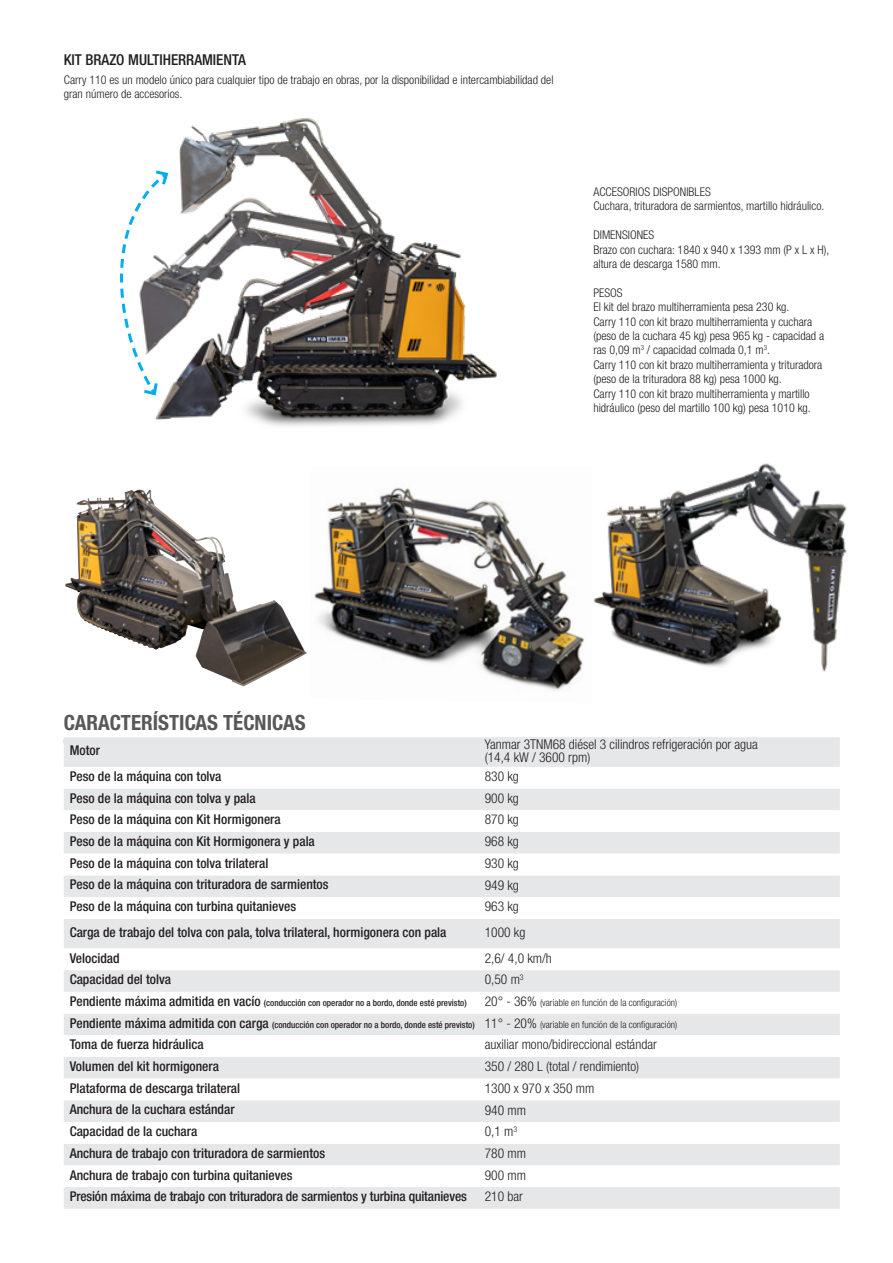
<style>
.page{position:relative;width:893px;height:1263px;background:#fff}
.page>*{position:absolute;margin:0;border:0;box-sizing:border-box;transform-origin:0 0}
.KI_Titolo_Caratteris{font:700 condensed 21px "Helvetica Neue";color:#57585a}
.KI_Didascalie_Titolo{font:500 condensed 15px "Helvetica Neue";color:#231f20}
.KI_Legenda_Caratteri{font:500 condensed 13.5px "Helvetica Neue";color:#231f20}
.KI_Testi_Caratterist{font:300 condensed 13.5px/13.5px "Helvetica Neue";color:#231f20}
.KI_Didascalie_Testo{font:300 condensed 12px/14.4px "Helvetica Neue";color:#231f20}
.KI_Testi_Caratterist-2{font:300 condensed 9.75px "Helvetica Neue";color:#231f20}
.KI_Legenda_Caratteri-2{font:500 condensed 9px "Helvetica Neue";color:#231f20}
.s1{font-size:13.5px}
</style>
<div class="page">
<img style="left:155px;top:118px;width:342px;height:308px">
<svg style="left:120px;top:168px;width:50px;height:229px"></svg>
<img style="left:594px;top:463px;width:253px;height:209px">
<img style="left:65px;top:490px;width:91px;height:160px">
<img style="left:314px;top:487px;width:270px;height:204px">
<div style="left:64px;top:737px;width:776px;height:472px;background:#e6e7e9"></div>
<svg style="left:64px;top:767px;width:776px;height:420px"></svg>
<p class="KI_Didascalie_Titolo" style="left:64px;top:51px;width:184px">KIT BRAZO MULTIHERRAMIENTA</p>
<p class="KI_Didascalie_Testo" style="left:64px;top:72px;width:491px">Carry 110 es un modelo único para cualquier tipo de trabajo en obras, por la disponibilidad e intercambiabilidad del gran número de accesorios.</p>
<p class="KI_Didascalie_Testo" style="left:593px;top:184px;width:119px">ACCESORIOS DISPONIBLES</p>
<p class="KI_Didascalie_Testo" style="left:593px;top:199px;width:232px">Cuchara, trituradora de sarmientos, martillo hidráulico.</p>
<p class="KI_Didascalie_Testo" style="left:593px;top:228px;width:62px">DIMENSIONES</p>
<p class="KI_Didascalie_Testo" style="left:593px;top:242px;width:237px">Brazo con cuchara: 1840 x 940 x 1393 mm (P x L x H), altura de descarga 1580 mm.</p>
<p class="KI_Didascalie_Testo" style="left:593px;top:285px;width:31px">PESOS</p>
<p class="KI_Didascalie_Testo" style="left:593px;top:300px;width:198px">El kit del brazo multiherramienta pesa 230 kg.</p>
<p class="KI_Didascalie_Testo" style="left:593px;top:314px;width:232px">Carry 110 con kit brazo multiherramienta y cuchara (peso de la cuchara 45 kg) pesa 965 kg - capacidad a ras 0,09 m<sup>3</sup> / capacidad colmada 0,1 m<sup>3</sup>.</p>
<p class="KI_Didascalie_Testo" style="left:593px;top:357px;width:230px">Carry 110 con kit brazo multiherramienta y trituradora (peso de la trituradora 88 kg) pesa 1000 kg.</p>
<p class="KI_Didascalie_Testo" style="left:593px;top:386px;width:219px">Carry 110 con kit brazo multiherramienta y martillo hidráulico (peso del martillo 100 kg) pesa 1010 kg.</p>
<p class="KI_Titolo_Caratteris" style="left:64px;top:710px;width:243px">CARACTERÍSTICAS TÉCNICAS</p>
<p class="KI_Legenda_Caratteri" style="left:70px;top:742px;width:32px">Motor</p>
<p class="KI_Testi_Caratterist" style="left:485px;top:737px;width:275px">Yanmar 3TNM68 diésel 3 cilindros refrigeración por agua (14,4 kW / 3600 rpm)</p>
<p class="KI_Legenda_Caratteri" style="left:70px;top:768px;width:153px">Peso de la máquina con tolva</p>
<p class="KI_Testi_Caratterist" style="left:485px;top:769px;width:36px">830 kg</p>
<p class="KI_Legenda_Caratteri" style="left:70px;top:790px;width:187px">Peso de la máquina con tolva y pala</p>
<p class="KI_Testi_Caratterist" style="left:485px;top:791px;width:36px">900 kg</p>
<p class="KI_Legenda_Caratteri" style="left:70px;top:811px;width:212px">Peso de la máquina con Kit Hormigonera</p>
<p class="KI_Testi_Caratterist" style="left:485px;top:813px;width:36px">870 kg</p>
<p class="KI_Legenda_Caratteri" style="left:70px;top:833px;width:247px">Peso de la máquina con Kit Hormigonera y pala</p>
<p class="KI_Testi_Caratterist" style="left:485px;top:834px;width:36px">968 kg</p>
<p class="KI_Legenda_Caratteri" style="left:70px;top:855px;width:200px">Peso de la máquina con tolva trilateral</p>
<p class="KI_Testi_Caratterist" style="left:485px;top:856px;width:36px">930 kg</p>
<p class="KI_Legenda_Caratteri" style="left:70px;top:877px;width:260px">Peso de la máquina con trituradora de sarmientos</p>
<p class="KI_Testi_Caratterist" style="left:485px;top:878px;width:36px">949 kg</p>
<p class="KI_Legenda_Caratteri" style="left:70px;top:898px;width:228px">Peso de la máquina con turbina quitanieves</p>
<p class="KI_Testi_Caratterist" style="left:485px;top:900px;width:36px">963 kg</p>
<p class="KI_Legenda_Caratteri" style="left:70px;top:924px;width:378px">Carga de trabajo del tolva con pala, tolva trilateral, hormigonera con pala</p>
<p class="KI_Testi_Caratterist" style="left:485px;top:925px;width:42px">1000 kg</p>
<p class="KI_Legenda_Caratteri" style="left:70px;top:950px;width:51px">Velocidad</p>
<p class="KI_Testi_Caratterist" style="left:485px;top:951px;width:69px">2,6/ 4,0 km/h</p>
<p class="KI_Legenda_Caratteri" style="left:70px;top:971px;width:103px">Capacidad del tolva</p>
<p class="KI_Testi_Caratterist" style="left:485px;top:973px;width:40px">0,50 m<sup>3</sup></p>
<p class="KI_Legenda_Caratteri-2" style="left:70px;top:997px;width:398px"><span class="s1">Pendiente máxima admitida en vacío</span> (conducción con operador no a bordo, donde esté previsto)</p>
<p class="KI_Testi_Caratterist-2" style="left:485px;top:997px;width:194px"><span class="s1">20° - 36%</span> (variable en función de la configuración)</p>
<p class="KI_Legenda_Caratteri-2" style="left:70px;top:1019px;width:407px"><span class="s1">Pendiente máxima admitida con carga</span> (conducción con operador no a bordo, donde esté previsto)</p>
<p class="KI_Testi_Caratterist-2" style="left:485px;top:1019px;width:194px"><span class="s1">11° - 20%</span> (variable en función de la configuración)</p>
<p class="KI_Legenda_Caratteri" style="left:70px;top:1036px;width:135px">Toma de fuerza hidráulica</p>
<p class="KI_Testi_Caratterist" style="left:485px;top:1038px;width:174px">auxiliar mono/bidireccional estándar</p>
<p class="KI_Legenda_Caratteri" style="left:70px;top:1058px;width:151px">Volumen del kit hormigonera</p>
<p class="KI_Testi_Caratterist" style="left:485px;top:1059px;width:156px">350 / 280 L (total / rendimiento)</p>
<p class="KI_Legenda_Caratteri" style="left:70px;top:1080px;width:172px">Plataforma de descarga trilateral</p>
<p class="KI_Testi_Caratterist" style="left:485px;top:1081px;width:111px">1300 x 970 x 350 mm</p>
<p class="KI_Legenda_Caratteri" style="left:70px;top:1101px;width:166px">Anchura de la cuchara estándar</p>
<p class="KI_Testi_Caratterist" style="left:485px;top:1103px;width:43px">940 mm</p>
<p class="KI_Legenda_Caratteri" style="left:70px;top:1123px;width:129px">Capacidad de la cuchara</p>
<p class="KI_Testi_Caratterist" style="left:485px;top:1124px;width:34px">0,1 m<sup>3</sup></p>
<p class="KI_Legenda_Caratteri" style="left:70px;top:1145px;width:257px">Anchura de trabajo con trituradora de sarmientos</p>
<p class="KI_Testi_Caratterist" style="left:485px;top:1146px;width:43px">780 mm</p>
<p class="KI_Legenda_Caratteri" style="left:70px;top:1167px;width:224px">Anchura de trabajo con turbina quitanieves</p>
<p class="KI_Testi_Caratterist" style="left:485px;top:1168px;width:43px">900 mm</p>
<p class="KI_Legenda_Caratteri" style="left:70px;top:1188px;width:399px">Presión máxima de trabajo con trituradora de sarmientos y turbina quitanieves</p>
<p class="KI_Testi_Caratterist" style="left:485px;top:1189px;width:40px">210 bar</p>
</div>
